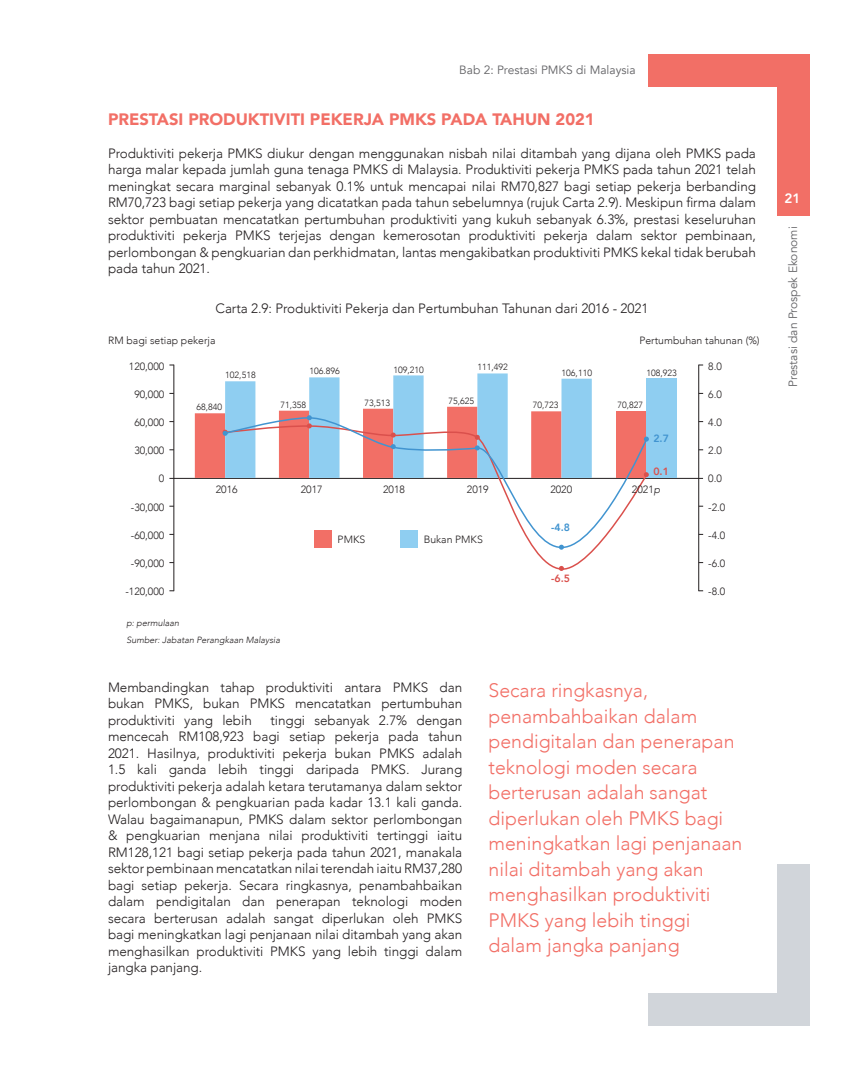
<style>
.page{position:relative;width:864px;height:1080px;background:#fff}
.page>*{position:absolute;margin:0;border:0;box-sizing:border-box;transform-origin:0 0}
.t1{font:300 19.5px/25.5px "Avenir";color:#f26f66}
.t2{font:900 16.5px "Avenir";color:#f26f66}
.t3{font:300 13.5px/16.5px "Avenir";letter-spacing:-.005em;color:#231f20;text-align:justify}
.t4{font:800 13.5px "Avenir";color:#fff}
.t5{font:12px "Avenir";color:#636366}
.t6{font:300 10.5px/17.2px "Avenir";color:#231f20}
.t7{font:800 10.5px "Avenir";color:#4194d0}
.t8{font:800 10.5px "Avenir";color:#da504c}
.t9{font:300 9px "Avenir";color:#231f20}
.t10{font:italic 300 9px "Avenir";color:#231f20}
.s1{font-weight:800;color:#da504c}
.s2{font-style:italic}
</style>
<div class="page">
<div style="left:648px;top:54px;width:160px;height:33px;background:#f26f66"></div>
<div style="left:777px;top:54px;width:33px;height:162px;background:#f26f66"></div>
<div style="left:648px;top:993px;width:162px;height:33px;background:#d1d5da"></div>
<div style="left:777px;top:864px;width:33px;height:162px;background:#d1d5da"></div>
<hr style="left:169px;top:478px;width:534px;height:1px;background:#231f20">
<hr style="left:173px;top:365px;width:1px;height:226px;background:#231f20">
<hr style="left:698px;top:365px;width:1px;height:226px;background:#231f20">
<svg style="left:225px;top:373px;width:367px;height:43px"></svg>
<svg style="left:195px;top:407px;width:366px;height:71px"></svg>
<svg style="left:559px;top:566px;width:5px;height:5px"></svg>
<div style="left:616px;top:411px;width:30px;height:67px;background:#f26f66"></div>
<div style="left:646px;top:379px;width:31px;height:99px;background:#8fcef1"></div>
<svg style="left:224px;top:416px;width:424px;height:133px"></svg>
<svg style="left:644px;top:437px;width:5px;height:5px"></svg>
<svg style="left:644px;top:472px;width:5px;height:5px"></svg>
<p class="t5" style="left:459px;top:62px;width:178px">Bab 2: Prestasi PMKS di Malaysia</p>
<p class="t2" style="left:108px;top:105px;width:488px">PRESTASI PRODUKTIVITI PEKERJA PMKS PADA TAHUN 2021</p>
<p class="t3" style="left:108px;top:145px;width:650px">Produktiviti pekerja PMKS diukur dengan menggunakan nisbah nilai ditambah yang dijana oleh PMKS pada harga malar kepada jumlah guna tenaga PMKS di Malaysia. Produktiviti pekerja PMKS pada tahun 2021 telah meningkat secara marginal sebanyak 0.1% untuk mencapai nilai RM70,827 bagi setiap pekerja berbanding RM70,723 bagi setiap pekerja yang dicatatkan pada tahun sebelumnya (rujuk Carta 2.9). Meskipun firma dalam sektor pembuatan mencatatkan pertumbuhan produktiviti yang kukuh sebanyak 6.3%, prestasi keseluruhan produktiviti pekerja PMKS terjejas dengan kemerosotan produktiviti pekerja dalam sektor pembinaan, perlombongan &amp; pengkuarian dan perkhidmatan, lantas mengakibatkan produktiviti PMKS kekal tidak berubah pada tahun 2021.</p>
<p class="t3" style="left:216px;top:300px;width:434px">Carta 2.9: Produktiviti Pekerja dan Pertumbuhan Tahunan dari 2016 - 2021</p>
<p class="t6" style="left:108px;top:332px;width:109px">RM bagi setiap pekerja</p>
<p class="t6" style="left:639px;top:332px;width:122px">Pertumbuhan tahunan (%)</p>
<p class="t6" style="left:129px;top:357px;width:37px">120,000</p>
<p class="t6" style="left:134px;top:386px;width:32px">90,000</p>
<p class="t6" style="left:134px;top:414px;width:32px">60,000</p>
<p class="t6" style="left:134px;top:442px;width:32px">30,000</p>
<p class="t6" style="left:159px;top:470px;width:7px">0</p>
<p class="t6" style="left:131px;top:498px;width:35px">-30,000</p>
<p class="t6" style="left:131px;top:527px;width:35px">-60,000</p>
<p class="t6" style="left:131px;top:555px;width:35px">-90,000</p>
<p class="t6" style="left:125px;top:583px;width:40px">-120,000</p>
<p class="t6" style="left:708px;top:357px;width:15px">8.0</p>
<p class="t6" style="left:708px;top:386px;width:15px">6.0</p>
<p class="t6" style="left:708px;top:414px;width:15px">4.0</p>
<p class="t6" style="left:708px;top:442px;width:15px">2.0</p>
<p class="t6" style="left:708px;top:470px;width:15px">0.0</p>
<p class="t6" style="left:708px;top:498px;width:19px">-2.0</p>
<p class="t6" style="left:708px;top:527px;width:19px">-4.0</p>
<p class="t6" style="left:708px;top:555px;width:19px">-6.0</p>
<p class="t6" style="left:708px;top:583px;width:19px">-8.0</p>
<p class="t9" style="left:478px;top:362px;width:32px">111,492</p>
<p class="t9" style="left:393px;top:364px;width:32px">109,210</p>
<p class="t9" style="left:309px;top:366px;width:32px">106.896</p>
<p class="t9" style="left:646px;top:367px;width:32px">108,923</p>
<p class="t9" style="left:562px;top:367px;width:32px">106,110</p>
<p class="t9" style="left:225px;top:370px;width:32px">102,518</p>
<p class="t9" style="left:449px;top:395px;width:27px">75,625</p>
<p class="t9" style="left:364px;top:397px;width:27px">73,513</p>
<p class="t9" style="left:280px;top:399px;width:27px">71,358</p>
<p class="t9" style="left:618px;top:400px;width:27px">70,827</p>
<p class="t9" style="left:533px;top:400px;width:27px">70,723</p>
<p class="t9" style="left:197px;top:402px;width:27px">68,840</p>
<p class="t7" style="left:653px;top:430px;width:17px">2.7</p>
<p class="t6" style="left:632px;top:463px;width:38px;text-indent:21px"><span class="s1">0.1<br></span>2021<span class="s2">p</span></p>
<p class="t6" style="left:216px;top:480px;width:23px">2016</p>
<p class="t6" style="left:301px;top:480px;width:23px">2017</p>
<p class="t6" style="left:383px;top:480px;width:23px">2018</p>
<p class="t6" style="left:467px;top:480px;width:23px">2019</p>
<p class="t6" style="left:550px;top:480px;width:23px">2020</p>
<p class="t7" style="left:551px;top:519px;width:20px">-4.8</p>
<p class="t6" style="left:338px;top:531px;width:29px">PMKS</p>
<p class="t6" style="left:424px;top:531px;width:61px">Bukan PMKS</p>
<p class="t8" style="left:551px;top:570px;width:20px">-6.5</p>
<p class="t10" style="left:126px;top:618px;width:54px">p: permulaan</p>
<p class="t10" style="left:126px;top:634px;width:155px">Sumber: Jabatan Perangkaan Malaysia</p>
<p class="t3" style="left:108px;top:679px;width:356px">Membandingkan tahap produktiviti antara PMKS dan bukan PMKS, bukan PMKS mencatatkan pertumbuhan produktiviti yang lebih</p>
<p class="t3" style="left:108px;top:712px;width:356px;text-indent:162px">tinggi sebanyak 2.7% dengan mencecah RM108,923 bagi setiap pekerja pada tahun 2021. Hasilnya, produktiviti pekerja bukan PMKS adalah 1.5 kali ganda lebih tinggi daripada PMKS. Jurang produktiviti pekerja adalah ketara terutamanya dalam sektor perlombongan &amp; pengkuarian pada kadar 13.1 kali ganda.<br>Walau bagaimanapun, PMKS dalam sektor perlombongan &amp; pengkuarian menjana nilai produktiviti tertinggi iaitu RM128,121 bagi setiap pekerja pada tahun 2021, manakala sektor pembinaan mencatatkan nilai terendah iaitu RM37,280 bagi setiap pekerja. Secara ringkasnya, penambahbaikan dalam pendigitalan dan penerapan teknologi moden secara berterusan adalah sangat diperlukan oleh PMKS bagi meningkatkan lagi penjanaan nilai ditambah yang akan menghasilkan produktiviti PMKS yang lebih tinggi dalam jangka panjang.</p>
<p class="t1" style="left:489px;top:678px;width:255px">Secara ringkasnya, penambahbaikan dalam pendigitalan dan penerapan teknologi moden secara berterusan adalah sangat diperlukan oleh PMKS bagi meningkatkan lagi penjanaan nilai ditambah yang akan menghasilkan produktiviti<br>PMKS yang lebih tinggi</p>
<p class="t1" style="left:489px;top:933px;width:193px">dalam jangka panjang</p>
<p class="t4" style="left:785px;top:187px;width:17px">21</p>
<p class="t5" style="left:786px;top:387px;width:162px;rotate:-90deg">Prestasi dan Prospek Ekonomi</p>
</div>
